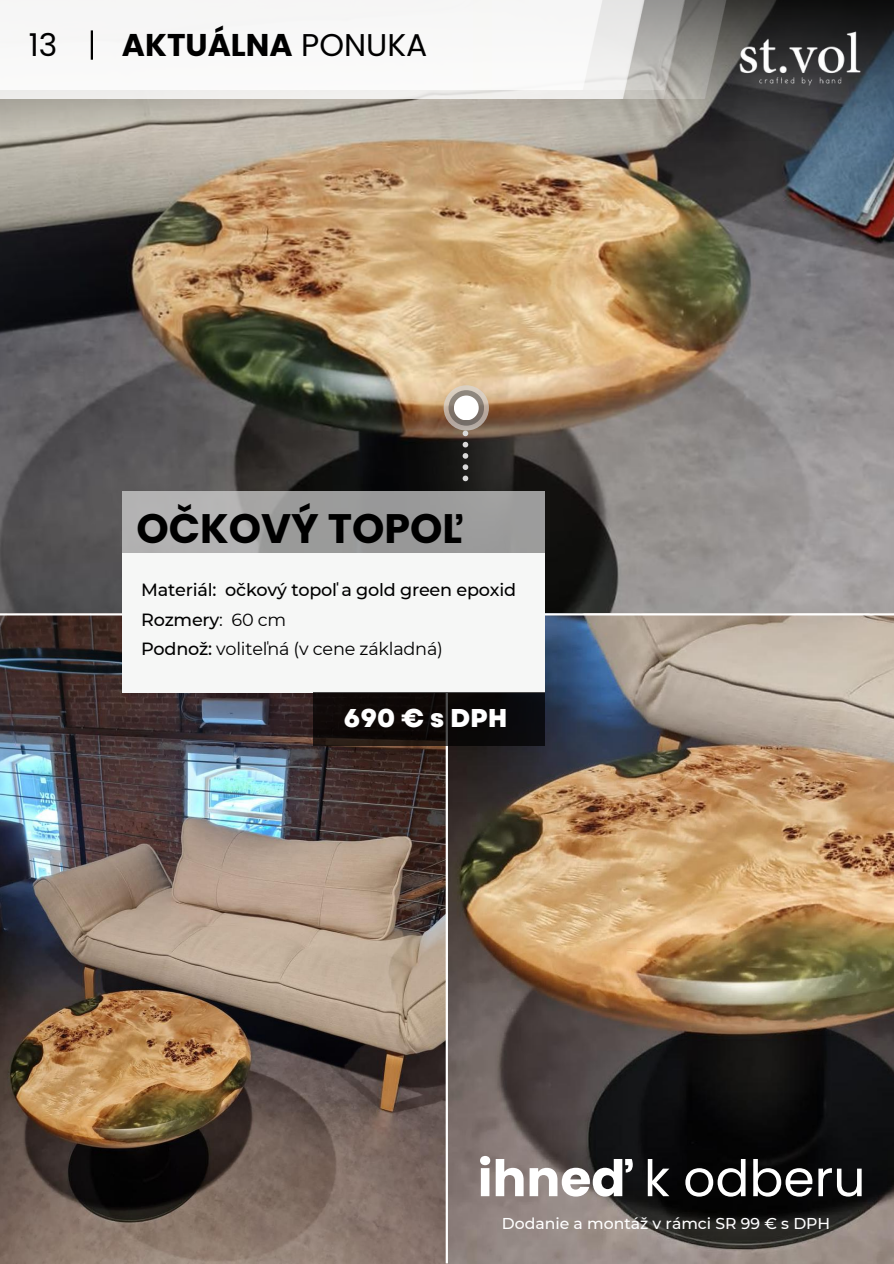
<style>
.page{position:relative;width:894px;height:1264px;background:#fff}
.page>*{position:absolute;margin:0;border:0;box-sizing:border-box;transform-origin:0 0}
.t1{font:50.25px "Poppins";color:#fff}
.t2{font:700 41.1px "Poppins";color:#000}
.t3{font:700 31.35px "Poppins";color:#000}
.t4{font:31.35px "Poppins";color:#000}
.t5{font:800 25.8px "Garet";color:#fff}
.t6{font:500 17.7px/29.4px "Montserrat";letter-spacing:-.015em;color:#000}
.t7{font:500 15.6px "Montserrat";color:#fff}
.s1{font-weight:400}
.s2{font-weight:700}
</style>
<div class="page">
<img style="left:0;top:386px;width:893px;height:877px">
<hr style="left:0;top:613px;width:893px;height:2px;background:#fff">
<hr style="left:445px;top:613px;width:3px;height:650px;background:#fff">
<img style="left:0;top:0;width:893px;height:386px">
<img style="left:739px;top:30px;width:130px;height:58px">
<div style="left:122px;top:553px;width:422px;height:139px;background:#f6f7f6"></div>
<div style="left:122px;top:491px;width:422px;height:62px;background:linear-gradient(to right,#b2b1b1,#939393)"></div>
<svg style="left:462px;top:430px;width:6px;height:51px"></svg>
<svg style="left:443px;top:385px;width:46px;height:45px"></svg>
<svg style="left:448px;top:390px;width:36px;height:35px"></svg>
<div style="left:454px;top:395px;width:24px;height:25px;background:#fff;border-radius:50%"></div>
<svg style="left:312px;top:692px;width:232px;height:54px;background:#100c0b"></svg>
<img style="left:0;top:0;width:739px;height:99px">
<hr style="left:91px;top:30px;width:2px;height:30px;background:#000">
<h3 class="t4" style="left:29px;top:23px;width:30px">13</h3>
<h3 class="t3" style="left:122px;top:23px;width:307px">AKTUÁLNA <span class="s1">PONUKA</span></h3>
<h2 class="t2" style="left:136px;top:499px;width:329px">OČKOVÝ TOPOĽ</h2>
<p class="t6" style="left:141px;top:575px;width:376px">Materiál: očkový topoľ a gold green epoxid<br>Rozmery<span class="s1">: 60 cm<br></span>Podnož: <span class="s1">voliteľná (v cene základná)</span></p>
<h3 class="t5" style="left:344px;top:699px;width:165px">690 € s DPH</h3>
<h1 class="t1" style="left:477px;top:1143px;width:389px"><span class="s2">ihneď</span> k odberu</h1>
<p class="t7" style="left:501px;top:1213px;width:330px">Dodanie a montáž v rámci SR 99 € s DPH</p>
</div>
